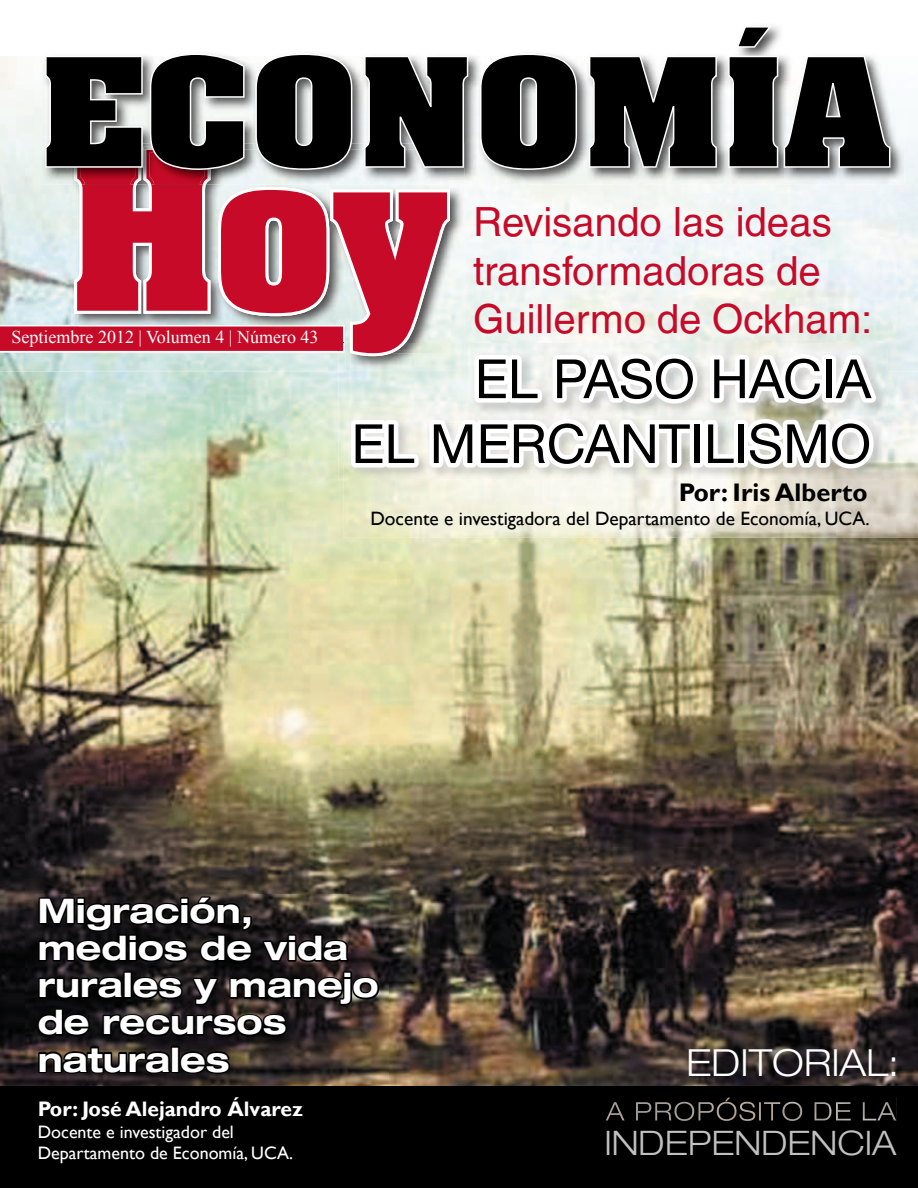
<style>
.page{position:relative;width:918px;height:1188px;background:#fff}
.page>*{position:absolute;margin:0;border:0;box-sizing:border-box;transform-origin:0 0}
.t1{font:700 187.8px "Aachen";color:#c60a27}
.t2{font:54.15px/64.9px "Helvetica Neue CE";color:#000;text-align:right}
.t3{font:40.2px/48.3px "Helvetica LT";color:#c60a27}
.t4{font:300 expanded 37.2px "Helvetica 43";color:#fff}
.t5{font:700 expanded 33.75px/37px "Helvetica 73";color:#fff}
.t6{font:300 expanded 33.6px "Helvetica 43";color:#c1c1c1}
.t7{font:700 25.5px "Gill Sans";color:#000}
.t8{font:700 21px "Gill Sans";color:#fff}
.t9{font:19.35px "Gill Sans";color:#000}
.t10{font:18px/21.6px "Gill Sans";color:#fff}
.t11{font:18px "Times New Roman";color:#fff}
</style>
<div class="page">
<img style="left:0;top:56px;width:918px;height:1030px">
<img style="left:344px;top:462px;width:574px;height:76px">
<img style="left:35px;top:894px;width:354px;height:189px">
<svg style="left:37px;top:888px;width:315px;height:76px;background:#1e1b19"></svg>
<svg style="left:36px;top:970px;width:345px;height:69px;background:#191515"></svg>
<svg style="left:37px;top:1045px;width:195px;height:31px;background:#1b1613"></svg>
<img style="left:71px;top:184px;width:393px;height:141px">
<svg style="left:0;top:325px;width:885px;height:157px"></svg>
<svg style="left:74px;top:184px;width:376px;height:172px"></svg>
<img style="left:42px;top:56px;width:863px;height:128px">
<img style="left:211px;top:170px;width:236px;height:14px">
<img style="left:77px;top:170px;width:134px;height:14px">
<svg style="left:45px;top:26px;width:845px;height:144px;fill:#000"></svg>
<div style="left:0;top:1086px;width:918px;height:102px;background:#000"></div>
<svg style="left:606px;top:1098px;width:290px;height:23px"></svg>
<h1 class="t1" style="left:69px;top:96px;width:381px">Hoy</h1>
<p class="t11" style="left:12px;top:325px;width:309px">Septiembre 2012 | Volumen 4 | Número 43</p>
<p class="t3" style="left:473px;top:198px;width:401px">Revisando las ideas transformadoras de<br>Guillermo de Ockham:</p>
<h2 class="t2" style="left:351px;top:347px;width:521px">EL PASO HACIA<br>EL MERCANTILISMO</h2>
<p class="t7" style="left:679px;top:478px;width:190px">Por: Iris Alberto</p>
<p class="t9" style="left:370px;top:507px;width:501px">Docente e investigadora del Departamento de Economía, UCA.</p>
<p class="t5" style="left:38px;top:892px;width:343px">Migración, medios de vida rurales y manejo de recursos naturales</p>
<p class="t4" style="left:686px;top:1040px;width:214px">EDITORIAL:</p>
<p class="t8" style="left:38px;top:1096px;width:267px">Por: José Alejandro Álvarez</p>
<p class="t10" style="left:38px;top:1121px;width:257px">Docente e investigador del<br>Departamento de Economía, UCA.</p>
<p class="t6" style="left:604px;top:1123px;width:294px">INDEPENDENCIA</p>
</div>
